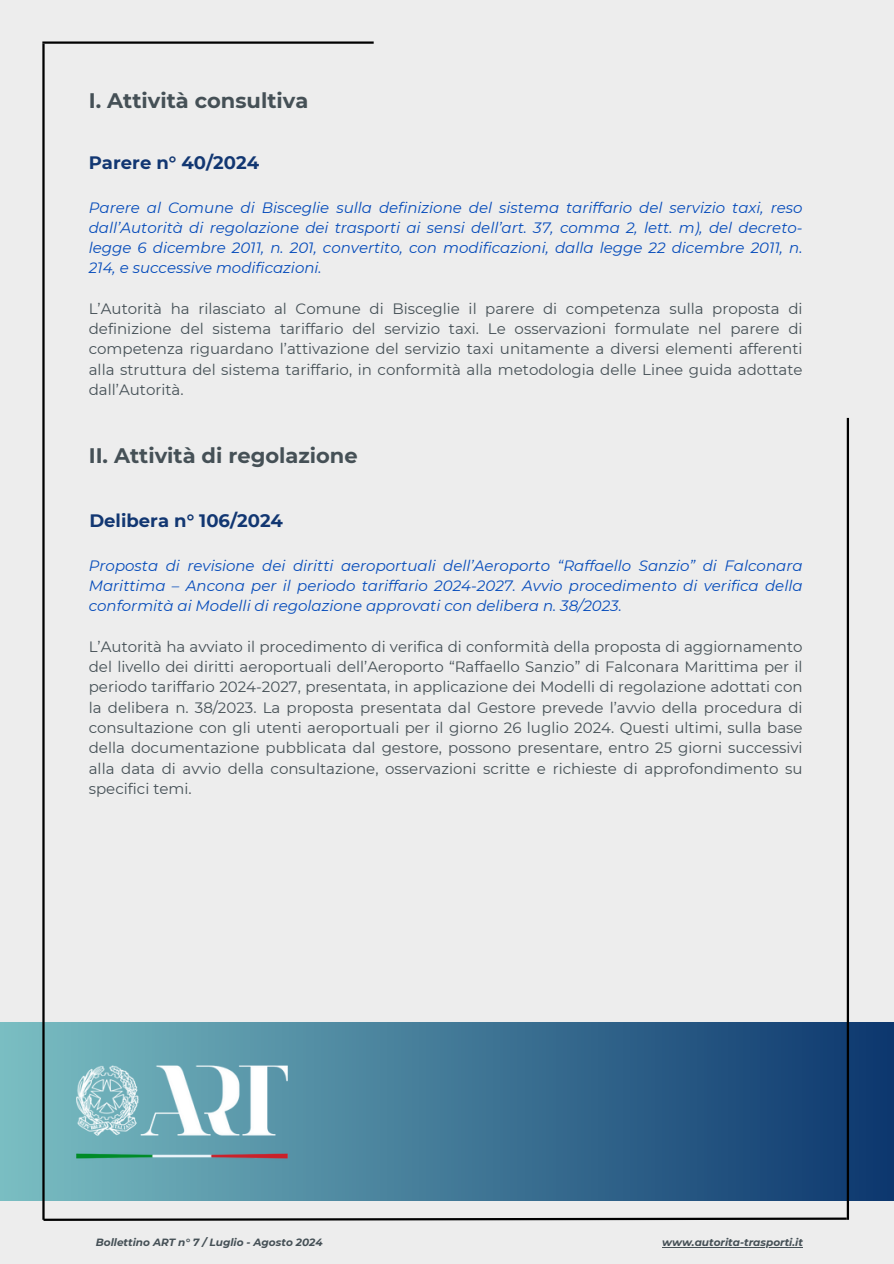
<style>
.page{position:relative;width:894px;height:1264px;background:#fff}
.page>*{position:absolute;margin:0;border:0;box-sizing:border-box;transform-origin:0 0}
.t1{font:700 21px "Montserrat";color:#455056}
.t2{font:700 18px "Montserrat";color:#123772}
.t3{font:15px/20.2px "Montserrat";color:#455056;text-align:justify}
.t4{font:italic 15px/20.2px "Montserrat";color:#064cbb;text-align:justify}
.t5{font:italic 700 10.5px "Montserrat";color:#455056}
</style>
<div class="page">
<div style="left:0;top:0;width:893px;height:1263px;background:#ededed"></div>
<div style="left:0;top:1022px;width:893px;height:178px;background:linear-gradient(to right,#7abec3,#0c366d)"></div>
<hr style="left:846px;top:418px;width:2px;height:801px;background:#000">
<hr style="left:42px;top:44px;width:3px;height:1175px;background:#000">
<hr style="left:42px;top:41px;width:331px;height:3px;background:#000">
<svg style="left:42px;top:1216px;width:806px;height:5px"></svg>
<img style="left:42px;top:1031px;width:279px;height:160px">
<hr style="left:662px;top:1246px;width:140px;height:1px;background:#455056">
<p class="t1" style="left:89px;top:88px;width:221px">I. Attività consultiva</p>
<h3 class="t2" style="left:89px;top:151px;width:172px">Parere n° 40/2024</h3>
<p class="t4" style="left:89px;top:197px;width:715px">Parere al Comune di Bisceglie sulla definizione del sistema tariffario del servizio taxi, reso dall’Autorità di regolazione dei trasporti ai sensi dell’art. 37, comma 2, lett. m), del decreto&shy;legge 6 dicembre 2011, n. 201, convertito, con modificazioni, dalla legge 22 dicembre 2011, n.<br>214, e successive modificazioni.</p>
<p class="t3" style="left:89px;top:298px;width:715px">L’Autorità ha rilasciato al Comune di Bisceglie il parere di competenza sulla proposta di definizione del sistema tariffario del servizio taxi. Le osservazioni formulate nel parere di competenza riguardano l’attivazione del servizio taxi unitamente a diversi elementi afferenti alla struttura del sistema tariffario, in conformità alla metodologia delle Linee guida adottate dall’Autorità.</p>
<h3 class="t1" style="left:89px;top:443px;width:270px">II. Attività di regolazione</h3>
<h3 class="t2" style="left:89px;top:509px;width:195px">Delibera n° 106/2024</h3>
<p class="t4" style="left:89px;top:555px;width:715px">Proposta di revisione dei diritti aeroportuali dell’Aeroporto “Raffaello Sanzio” di Falconara Marittima – Ancona per il periodo tariffario 2024-2027. Avvio procedimento di verifica della conformità ai Modelli di regolazione approvati con delibera n. 38/2023.</p>
<p class="t3" style="left:89px;top:636px;width:715px">L’Autorità ha avviato il procedimento di verifica di conformità della proposta di aggiornamento del livello dei diritti aeroportuali dell’Aeroporto “Raffaello Sanzio” di Falconara Marittima per il periodo tariffario 2024-2027, presentata, in applicazione dei Modelli di regolazione adottati con la delibera n. 38/2023. La proposta presentata dal Gestore prevede l’avvio della procedura di consultazione con gli utenti aeroportuali per il giorno 26 luglio 2024. Questi ultimi, sulla base della documentazione pubblicata dal gestore, possono presentare, entro 25 giorni successivi alla data di avvio della consultazione, osservazioni scritte e richieste di approfondimento su specifici temi.</p>
<p class="t5" style="left:96px;top:1236px;width:228px">Bollettino ART n° 7 / Luglio - Agosto 2024</p>
<p class="t5" style="left:662px;top:1235px;width:142px">www.autorita-trasporti.it</p>
</div>
